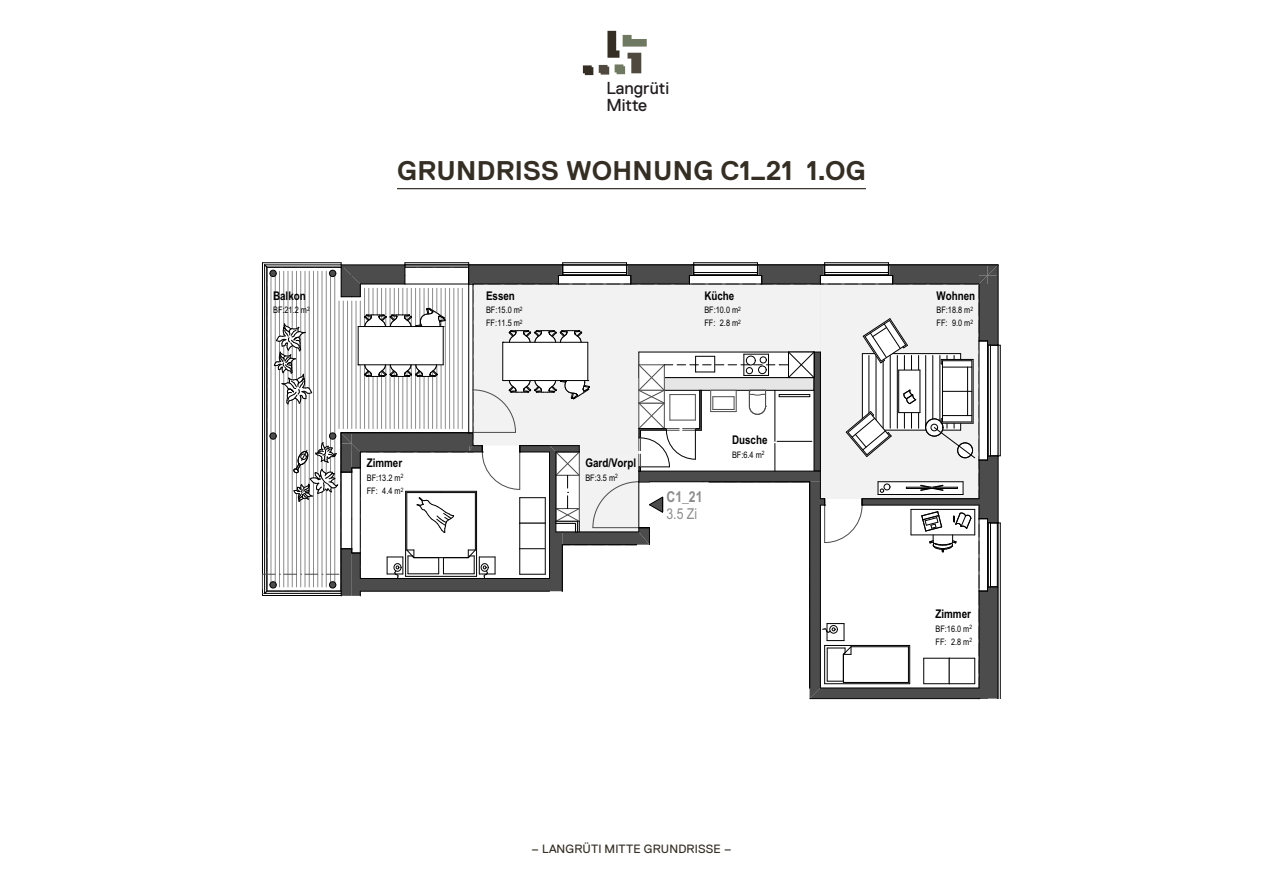
<style>
.page{position:relative;width:1263px;height:893px;background:#fff}
.page>*{position:absolute;margin:0;border:0;box-sizing:border-box;transform-origin:0 0}
.t1{font:700 27px "Replica Std";letter-spacing:.01em;color:#342e24}
.t2{font:17.4px "Replica Std";color:#231f20}
.t3{font:700 15px/17.5px "Arial Narrow";color:#8c8c8c}
.t4{font:700 12px "Arial Narrow";color:#000}
.t5{font:12px "Replica Std";letter-spacing:.01em;color:#342e24}
.t6{font:9px/13.2px "Arial Narrow";color:#000}
.s1{font-weight:400}
</style>
<div class="page">
<hr style="left:397px;top:188px;width:469px;height:1px;background:#342e24">
<svg style="left:583px;top:65px;width:10px;height:10px"></svg>
<svg style="left:599px;top:31px;width:48px;height:44px"></svg>
<hr style="left:262px;top:262px;width:79px;height:1px;background:#000">
<hr style="left:1000px;top:587px;width:1px;height:112px;background:#000">
<hr style="left:1000px;top:345px;width:1px;height:111px;background:#000">
<hr style="left:1000px;top:523px;width:1px;height:64px;background:#000">
<hr style="left:694px;top:262px;width:63px;height:1px;background:#000">
<hr style="left:563px;top:262px;width:63px;height:1px;background:#000">
<hr style="left:405px;top:262px;width:64px;height:1px;background:#000">
<hr style="left:825px;top:262px;width:63px;height:1px;background:#000">
<svg style="left:262px;top:263px;width:738px;height:436px"></svg>
<p class="t4" style="left:273px;top:291px;width:34px">Balkon</p>
<p class="t6" style="left:273px;top:304px;width:38px">BF:21.2 m<sup>2</sup></p>
<p class="t2" style="left:606px;top:79px;width:64px">Langrüti</p>
<p class="t2" style="left:606px;top:96px;width:42px">Mitte</p>
<p class="t1" style="left:397px;top:155px;width:470px">GRUNDRISS WOHNUNG C1_21 1.OG</p>
<p class="t4" style="left:367px;top:459px;width:37px">Zimmer</p>
<p class="t6" style="left:367px;top:472px;width:38px">BF:13.2 m<sup>2<br></sup>FF: 4.4 m<sup>2</sup></p>
<p class="t4" style="left:486px;top:291px;width:30px">Essen</p>
<p class="t6" style="left:486px;top:304px;width:38px">BF:15.0 m<sup>2<br></sup>FF:11.5 m<sup>2</sup></p>
<p class="t4" style="left:704px;top:291px;width:32px">Küche</p>
<p class="t6" style="left:704px;top:304px;width:38px">BF:10.0 m<sup>2<br></sup>FF: 2.8 m<sup>2</sup></p>
<p class="t4" style="left:585px;top:459px;width:52px">Gard/Vorpl</p>
<p class="t6" style="left:585px;top:472px;width:34px">BF:3.5 m<sup>2</sup></p>
<p class="t3" style="left:666px;top:489px;width:38px">C1_21<br><span class="s1">3.5 Zi</span></p>
<p class="t4" style="left:732px;top:435px;width:37px">Dusche</p>
<p class="t6" style="left:732px;top:448px;width:34px">BF:6.4 m<sup>2</sup></p>
<p class="t4" style="left:936px;top:291px;width:40px">Wohnen</p>
<p class="t6" style="left:936px;top:304px;width:38px">BF:18.8 m<sup>2<br></sup>FF: 9.0 m<sup>2</sup></p>
<p class="t4" style="left:935px;top:609px;width:37px">Zimmer</p>
<p class="t6" style="left:935px;top:622px;width:38px">BF:16.0 m<sup>2<br></sup>FF: 2.8 m<sup>2</sup></p>
<p class="t5" style="left:531px;top:842px;width:202px">– LANGRÜTI MITTE GRUNDRISSE –</p>
</div>
